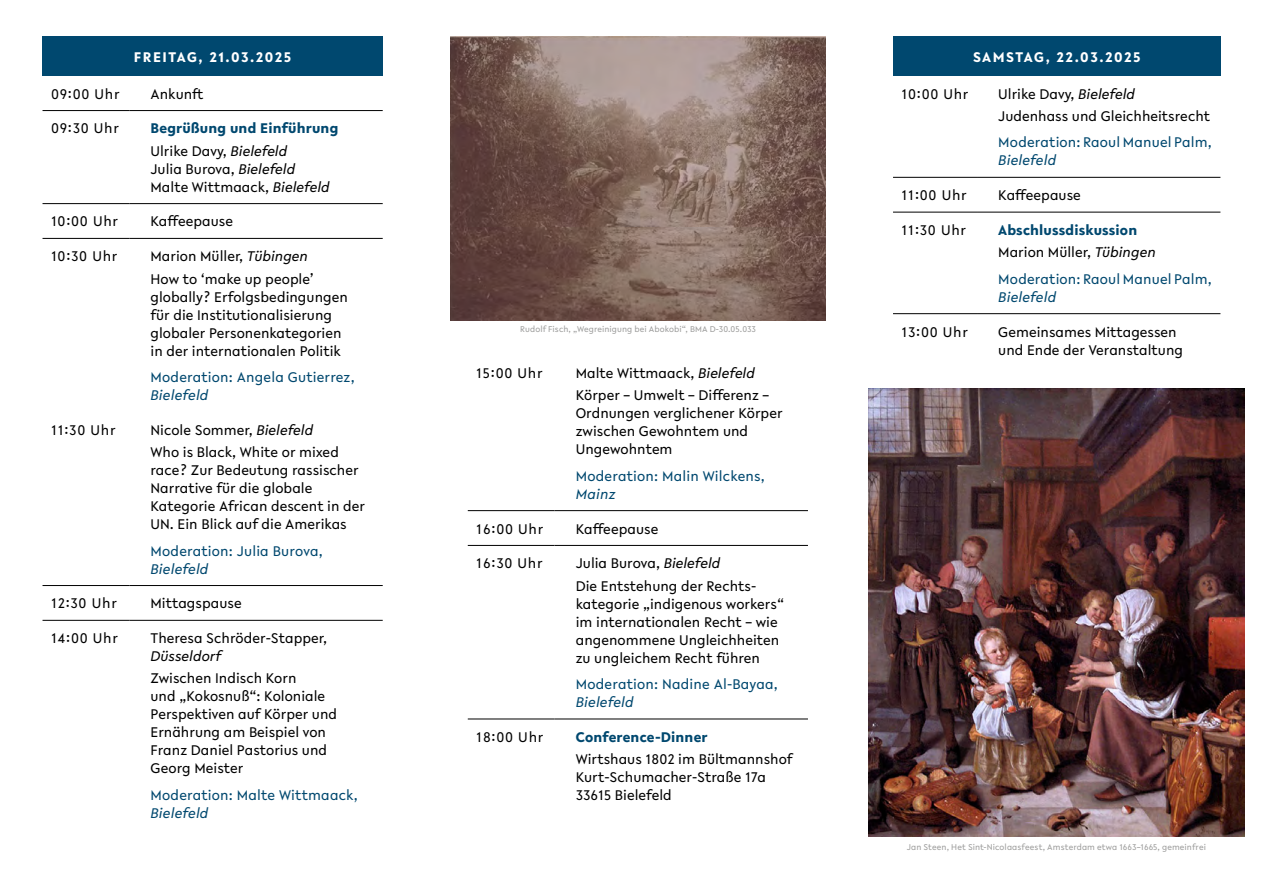
<style>
.page{position:relative;width:1263px;height:893px;background:#fff}
.page>*{position:absolute;margin:0;border:0;box-sizing:border-box;transform-origin:0 0}
.t1{font:15px/18px "Lelo";color:#000}
.t2{font:15px "Lelo";letter-spacing:.01em;color:#00486f}
.t3{font:700 15px/22.2px "Lelo";letter-spacing:.01em;color:#00486f}
.t4{font:italic 15px "Lelo";letter-spacing:.01em;color:#00486f}
.t5{font:700 15px "Lelo";letter-spacing:.1em;color:#fff}
.t6{font:italic 15px "Lelo";color:#000}
.t7{font:9px "Lelo";letter-spacing:.01em;color:#9d9d9c}
.s1{font-weight:400;color:#000}
.s2{font-weight:400;font-style:italic;color:#000}
.s3{font-style:italic}
</style>
<div class="page">
<img style="left:450px;top:37px;width:375px;height:283px">
<img style="left:869px;top:388px;width:376px;height:448px">
<div style="left:43px;top:37px;width:340px;height:39px;background:#00486f"></div>
<hr style="left:43px;top:238px;width:86px;height:1px;background:#000">
<hr style="left:129px;top:238px;width:254px;height:1px;background:#000">
<hr style="left:43px;top:585px;width:86px;height:1px;background:#000">
<hr style="left:129px;top:585px;width:254px;height:1px;background:#000">
<hr style="left:43px;top:620px;width:86px;height:1px;background:#000">
<hr style="left:129px;top:620px;width:254px;height:1px;background:#000">
<hr style="left:43px;top:203px;width:86px;height:1px;background:#000">
<hr style="left:129px;top:203px;width:254px;height:1px;background:#000">
<hr style="left:43px;top:110px;width:86px;height:1px;background:#000">
<hr style="left:129px;top:110px;width:254px;height:1px;background:#000">
<hr style="left:468px;top:510px;width:86px;height:1px;background:#000">
<hr style="left:554px;top:510px;width:254px;height:1px;background:#000">
<hr style="left:468px;top:545px;width:86px;height:1px;background:#000">
<hr style="left:554px;top:545px;width:254px;height:1px;background:#000">
<hr style="left:468px;top:719px;width:86px;height:1px;background:#000">
<hr style="left:554px;top:719px;width:254px;height:1px;background:#000">
<div style="left:893px;top:37px;width:327px;height:39px;background:#00486f"></div>
<hr style="left:893px;top:177px;width:84px;height:1px;background:#000">
<hr style="left:977px;top:177px;width:243px;height:1px;background:#000">
<hr style="left:893px;top:212px;width:84px;height:1px;background:#000">
<hr style="left:977px;top:212px;width:243px;height:1px;background:#000">
<hr style="left:893px;top:313px;width:84px;height:1px;background:#000">
<hr style="left:977px;top:313px;width:243px;height:1px;background:#000">
<p class="t5" style="left:134px;top:46px;width:159px">FREITAG, 21.03.2025</p>
<p class="t1" style="left:51px;top:84px;width:70px">09:00 Uhr</p>
<p class="t1" style="left:151px;top:84px;width:54px">Ankunft</p>
<p class="t1" style="left:51px;top:119px;width:70px">09:30 Uhr</p>
<p class="t3" style="left:151px;top:117px;width:189px">Begrüßung und Einführung<br><span class="s1">Ulrike Davy,</span> <span class="s2">Bielefeld</span></p>
<p class="t1" style="left:151px;top:160px;width:181px">Julia Burova, <span class="s3">Bielefeld<br></span>Malte Wittmaack, <span class="s3">Bielefeld</span></p>
<p class="t1" style="left:51px;top:212px;width:69px">10:00 Uhr</p>
<p class="t1" style="left:151px;top:212px;width:84px">Kaffeepause</p>
<p class="t1" style="left:51px;top:247px;width:68px">10:30 Uhr</p>
<p class="t1" style="left:151px;top:245px;width:165px;line-height:22.2px">Marion Müller, <span class="s3">Tübingen<br></span>How to ‘make up people’</p>
<p class="t1" style="left:151px;top:287px;width:199px">globally? Erfolgsbedingungen für die Institutionalisierung globaler Personenkategorien in der internationalen Politik</p>
<p class="t2" style="left:151px;top:367px;width:206px">Moderation: Angela Gutierrez,</p>
<p class="t4" style="left:151px;top:385px;width:60px">Bielefeld</p>
<p class="t1" style="left:51px;top:421px;width:66px">11:30 Uhr</p>
<p class="t1" style="left:151px;top:419px;width:190px;line-height:22.2px">Nicole Sommer, <span class="s3">Bielefeld<br></span>Who is Black, White or mixed</p>
<p class="t1" style="left:151px;top:461px;width:216px">race? Zur Bedeutung rassischer<br>Narrative für die globale<br>Kategorie African descent in der<br>UN. Ein Blick auf die Amerikas</p>
<p class="t2" style="left:151px;top:540px;width:174px">Moderation: Julia Burova,</p>
<p class="t4" style="left:151px;top:558px;width:60px">Bielefeld</p>
<p class="t1" style="left:51px;top:594px;width:67px">12:30 Uhr</p>
<p class="t1" style="left:151px;top:594px;width:93px">Mittagspause</p>
<p class="t1" style="left:51px;top:629px;width:69px">14:00 Uhr</p>
<p class="t1" style="left:151px;top:629px;width:178px">Theresa Schröder-Stapper,</p>
<p class="t6" style="left:151px;top:646px;width:72px">Düsseldorf</p>
<p class="t1" style="left:151px;top:669px;width:188px">Zwischen Indisch Korn<br>und „Kokosnuß“: Koloniale<br>Perspektiven auf Körper und<br>Ernährung am Beispiel von<br>Franz Daniel Pastorius und<br>Georg Meister</p>
<p class="t2" style="left:151px;top:785px;width:209px">Moderation: Malte Wittmaack,</p>
<p class="t4" style="left:151px;top:803px;width:60px">Bielefeld</p>
<p class="t7" style="left:520px;top:323px;width:237px">Rudolf Fisch, „Wegreinigung bei Abokobi“, BMA D-30.05.033</p>
<p class="t1" style="left:476px;top:364px;width:68px">15:00 Uhr</p>
<p class="t1" style="left:576px;top:362px;width:195px;line-height:22.2px">Malte Wittmaack, <span class="s3">Bielefeld<br></span>Körper – Umwelt – Differenz –</p>
<p class="t1" style="left:576px;top:404px;width:208px">Ordnungen verglichener Körper zwischen Gewohntem und<br>Ungewohntem</p>
<p class="t2" style="left:576px;top:465px;width:191px">Moderation: Malin Wilckens,</p>
<p class="t4" style="left:576px;top:483px;width:41px">Mainz</p>
<p class="t1" style="left:476px;top:519px;width:69px">16:00 Uhr</p>
<p class="t1" style="left:576px;top:519px;width:84px">Kaffeepause</p>
<p class="t1" style="left:476px;top:554px;width:68px">16:30 Uhr</p>
<p class="t1" style="left:576px;top:552px;width:182px;line-height:22.2px">Julia Burova, <span class="s3">Bielefeld<br></span>Die Entstehung der Rechts-</p>
<p class="t1" style="left:576px;top:594px;width:210px">kategorie „indigenous workers“ im internationalen Recht – wie angenommene Ungleichheiten zu ungleichem Recht führen</p>
<p class="t2" style="left:576px;top:674px;width:204px">Moderation: Nadine Al-Bayaa,</p>
<p class="t4" style="left:576px;top:692px;width:60px">Bielefeld</p>
<p class="t1" style="left:476px;top:728px;width:69px">18:00 Uhr</p>
<p class="t3" style="left:576px;top:725px;width:133px">Conference-Dinner</p>
<p class="t1" style="left:576px;top:750px;width:218px">Wirtshaus 1802 im Bültmannshof<br>Kurt-Schumacher-Straße 17a<br>33615 Bielefeld</p>
<p class="t5" style="left:973px;top:46px;width:169px">SAMSTAG, 22.03.2025</p>
<p class="t1" style="left:901px;top:84px;width:68px">10:00 Uhr</p>
<p class="t1" style="left:998px;top:82px;width:213px;line-height:22.2px">Ulrike Davy, <span class="s3">Bielefeld<br></span>Judenhass und Gleichheitsrecht</p>
<p class="t2" style="left:998px;top:132px;width:215px">Moderation: Raoul Manuel Palm,</p>
<p class="t4" style="left:998px;top:150px;width:60px">Bielefeld</p>
<p class="t1" style="left:901px;top:186px;width:67px">11:00 Uhr</p>
<p class="t1" style="left:998px;top:186px;width:84px">Kaffeepause</p>
<p class="t1" style="left:901px;top:221px;width:66px">11:30 Uhr</p>
<p class="t3" style="left:998px;top:219px;width:159px">Abschlussdiskussion<br><span class="s1">Marion Müller,</span> <span class="s2">Tübingen</span></p>
<p class="t2" style="left:998px;top:269px;width:215px">Moderation: Raoul Manuel Palm,</p>
<p class="t4" style="left:998px;top:287px;width:60px">Bielefeld</p>
<p class="t1" style="left:901px;top:322px;width:68px">13:00 Uhr</p>
<p class="t1" style="left:998px;top:322px;width:186px">Gemeinsames Mittagessen und Ende der Veranstaltung</p>
<p class="t7" style="left:907px;top:841px;width:301px">Jan Steen, Het Sint-Nicolaasfeest, Amsterdam etwa 1663–1665, gemeinfrei</p>
</div>
